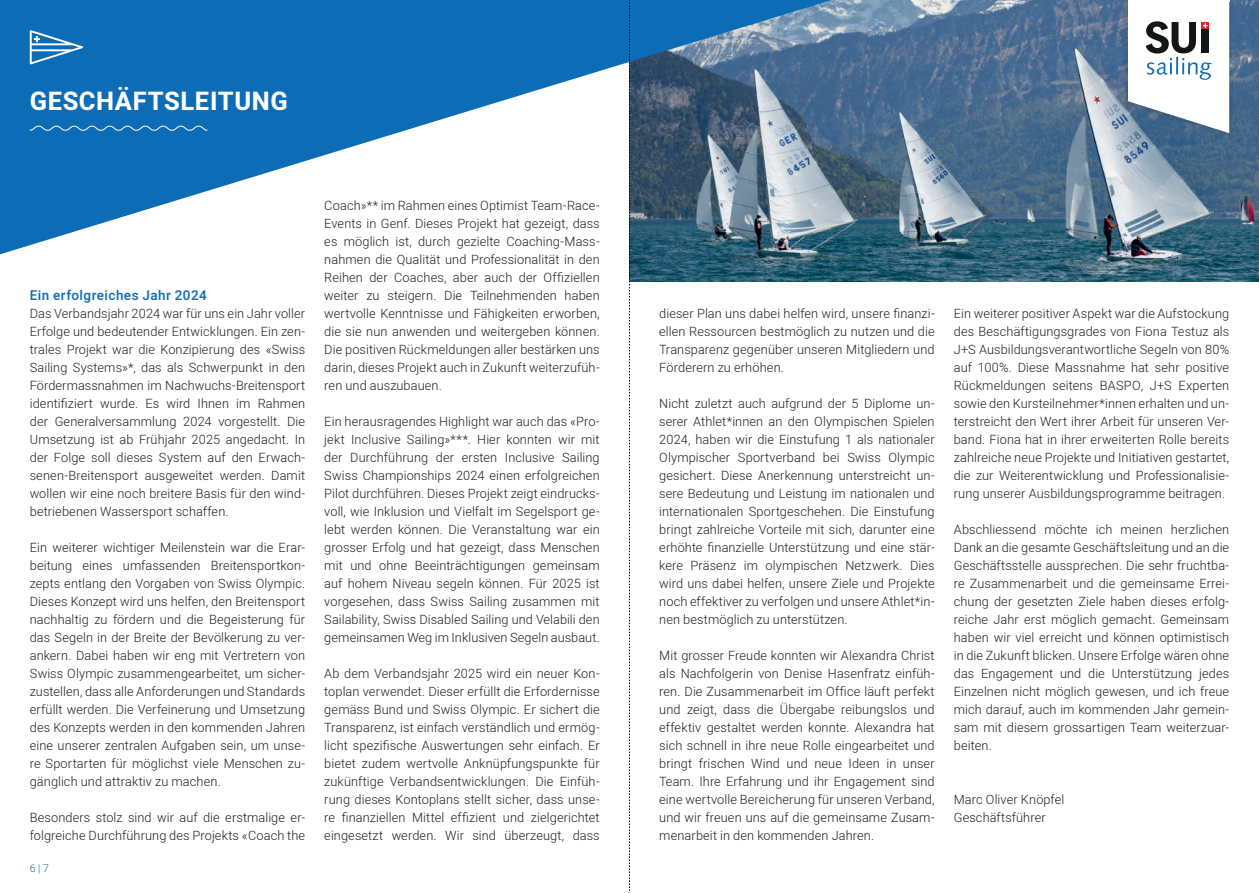
<style>
.page{position:relative;width:1259px;height:893px;background:#fff}
.page>*{position:absolute;margin:0;border:0;box-sizing:border-box;transform-origin:0 0}
.t1{font:700 25.5px "Heebo";letter-spacing:.025em;color:#fff}
.t2{font:500 13.5px "Heebo";letter-spacing:.03em;color:#0d6cb6}
.t3{font:300 12.75px/18px "Heebo";letter-spacing:.01em;color:#231f20;text-align:justify}
.t4{font:300 10.5px "Heebo";color:#0d6cb6}
</style>
<div class="page">
<img style="left:630px;top:0;width:629px;height:282px">
<svg style="left:0;top:0;width:873px;height:258px"></svg>
<svg style="left:30px;top:30px;width:53px;height:34px;background:#468ec7"></svg>
<svg style="left:29px;top:125px;width:179px;height:6px"></svg>
<div style="left:1121px;top:0;width:114px;height:139px;background:#231f20;opacity:.3"></div>
<svg style="left:1128px;top:2px;width:101px;height:131px"></svg>
<hr style="left:1128px;top:0;width:101px;height:2px;background:#fff">
<svg style="left:629px;top:0;width:1px;height:893px"></svg>
<h1 class="t1" style="left:30px;top:84px;width:260px">GESCHÄFTSLEITUNG</h1>
<p class="t2" style="left:30px;top:286px;width:178px">Ein erfolgreiches Jahr 2024</p>
<p class="t3" style="left:30px;top:304px;width:277px">Das Verbandsjahr 2024 war für uns ein Jahr voller Erfolge und bedeutender Entwicklungen. Ein zen&shy;trales Projekt war die Konzipierung des «Swiss Sailing Systems»*, das als Schwerpunkt in den Fördermassnahmen im Nachwuchs-Breitensport identifiziert wurde. Es wird Ihnen im Rahmen der Generalversammlung 2024 vorgestellt. Die Umsetzung ist ab Frühjahr 2025 angedacht. In der Folge soll dieses System auf den Erwach&shy;senen-Breitensport ausgeweitet werden. Damit wollen wir eine noch breitere Basis für den wind&shy;betriebenen Wassersport schaffen.</p>
<p class="t3" style="left:30px;top:538px;width:277px">Ein weiterer wichtiger Meilenstein war die Erar&shy;beitung eines umfassenden Breitensportkon&shy;zepts entlang den Vorgaben von Swiss Olympic.<br>Dieses Konzept wird uns helfen, den Breitensport nachhaltig zu fördern und die Begeisterung für das Segeln in der Breite der Bevölkerung zu ver&shy;ankern. Dabei haben wir eng mit Vertretern von Swiss Olympic zusammengearbeitet, um sicher&shy;zustellen, dass alle Anforderungen und Standards erfüllt werden. Die Verfeinerung und Umsetzung des Konzepts werden in den kommenden Jahren eine unserer zentralen Aufgaben sein, um unse&shy;re Sportarten für möglichst viele Menschen zu&shy;gänglich und attraktiv zu machen.</p>
<p class="t3" style="left:30px;top:808px;width:277px">Besonders stolz sind wir auf die erstmalige er&shy;folgreiche Durchführung des Projekts «Coach the</p>
<p class="t4" style="left:30px;top:861px;width:21px">6 | 7</p>
<p class="t3" style="left:324px;top:196px;width:277px">Coach»** im Rahmen eines Optimist Team-Race-Events in Genf. Dieses Projekt hat gezeigt, dass es möglich ist, durch gezielte Coaching-Mass&shy;nahmen die Qualität und Professionalität in den Reihen der Coaches, aber auch der Offiziellen weiter zu steigern. Die Teilnehmenden haben wertvolle Kenntnisse und Fähigkeiten erworben, die sie nun anwenden und weitergeben können.<br>Die positiven Rückmeldungen aller bestärken uns darin, dieses Projekt auch in Zukunft weiterzufüh&shy;ren und auszubauen.</p>
<p class="t3" style="left:324px;top:412px;width:277px">Ein herausragendes Highlight war auch das «Pro&shy;jekt Inclusive Sailing»***. Hier konnten wir mit der Durchführung der ersten Inclusive Sailing Swiss Championships 2024 einen erfolgreichen Pilot durchführen. Dieses Projekt zeigt eindrucks&shy;voll, wie Inklusion und Vielfalt im Segelsport ge&shy;lebt werden können. Die Veranstaltung war ein grosser Erfolg und hat gezeigt, dass Menschen mit und ohne Beeinträchtigungen gemeinsam auf hohem Niveau segeln können. Für 2025 ist vorgesehen, dass Swiss Sailing zusammen mit Sailability, Swiss Disabled Sailing und Velabili den gemeinsamen Weg im Inklusiven Segeln ausbaut.</p>
<p class="t3" style="left:324px;top:664px;width:277px">Ab dem Verbandsjahr 2025 wird ein neuer Kon&shy;toplan verwendet. Dieser erfüllt die Erfordernisse gemäss Bund und Swiss Olympic. Er sichert die Transparenz, ist einfach verständlich und ermög&shy;licht spezifische Auswertungen sehr einfach. Er bietet zudem wertvolle Anknüpfungspunkte für zukünftige Verbandsentwicklungen. Die Einfüh&shy;rung dieses Kontoplans stellt sicher, dass unse&shy;re finanziellen Mittel effizient und zielgerichtet eingesetzt werden. Wir sind überzeugt, dass</p>
<p class="t3" style="left:659px;top:304px;width:277px">dieser Plan uns dabei helfen wird, unsere finanzi&shy;ellen Ressourcen bestmöglich zu nutzen und die Transparenz gegenüber unseren Mitgliedern und Förderern zu erhöhen.</p>
<p class="t3" style="left:659px;top:394px;width:277px">Nicht zuletzt auch aufgrund der 5 Diplome un&shy;serer Athlet*innen an den Olympischen Spielen 2024, haben wir die Einstufung 1 als nationaler Olympischer Sportverband bei Swiss Olympic gesichert. Diese Anerkennung unterstreicht un&shy;sere Bedeutung und Leistung im nationalen und internationalen Sportgeschehen. Die Einstufung bringt zahlreiche Vorteile mit sich, darunter eine erhöhte finanzielle Unterstützung und eine stär&shy;kere Präsenz im olympischen Netzwerk. Dies wird uns dabei helfen, unsere Ziele und Projekte noch effektiver zu verfolgen und unsere Athlet*in&shy;nen bestmöglich zu unterstützen.</p>
<p class="t3" style="left:659px;top:646px;width:277px">Mit grosser Freude konnten wir Alexandra Christ als Nachfolgerin von Denise Hasenfratz einfüh&shy;ren. Die Zusammenarbeit im Office läuft perfekt und zeigt, dass die Übergabe reibungslos und effektiv gestaltet werden konnte. Alexandra hat sich schnell in ihre neue Rolle eingearbeitet und bringt frischen Wind und neue Ideen in unser Team. Ihre Erfahrung und ihr Engagement sind eine wertvolle Bereicherung für unseren Verband, und wir freuen uns auf die gemeinsame Zusam&shy;menarbeit in den kommenden Jahren.</p>
<p class="t3" style="left:954px;top:304px;width:277px">Ein weiterer positiver Aspekt war die Aufstockung des Beschäftigungsgrades von Fiona Testuz als J+S Ausbildungsverantwortliche Segeln von 80% auf 100%. Diese Massnahme hat sehr positive Rückmeldungen seitens BASPO, J+S Experten sowie den Kursteilnehmer*innen erhalten und un&shy;terstreicht den Wert ihrer Arbeit für unseren Ver&shy;band. Fiona hat in ihrer erweiterten Rolle bereits zahlreiche neue Projekte und Initiativen gestartet, die zur Weiterentwicklung und Professionalisie&shy;rung unserer Ausbildungsprogramme beitragen.</p>
<p class="t3" style="left:954px;top:520px;width:277px">Abschliessend möchte ich meinen herzlichen Dank an die gesamte Geschäftsleitung und an die Geschäftsstelle aussprechen. Die sehr fruchtba&shy;re Zusammenarbeit und die gemeinsame Errei&shy;chung der gesetzten Ziele haben dieses erfolg&shy;reiche Jahr erst möglich gemacht. Gemeinsam haben wir viel erreicht und können optimistisch in die Zukunft blicken. Unsere Erfolge wären ohne das Engagement und die Unterstützung jedes Einzelnen nicht möglich gewesen, und ich freue mich darauf, auch im kommenden Jahr gemein&shy;sam mit diesem grossartigen Team weiterzuar&shy;beiten.</p>
<p class="t3" style="left:954px;top:790px;width:112px">Marc Oliver Knöpfel<br>Geschäftsführer</p>
</div>
